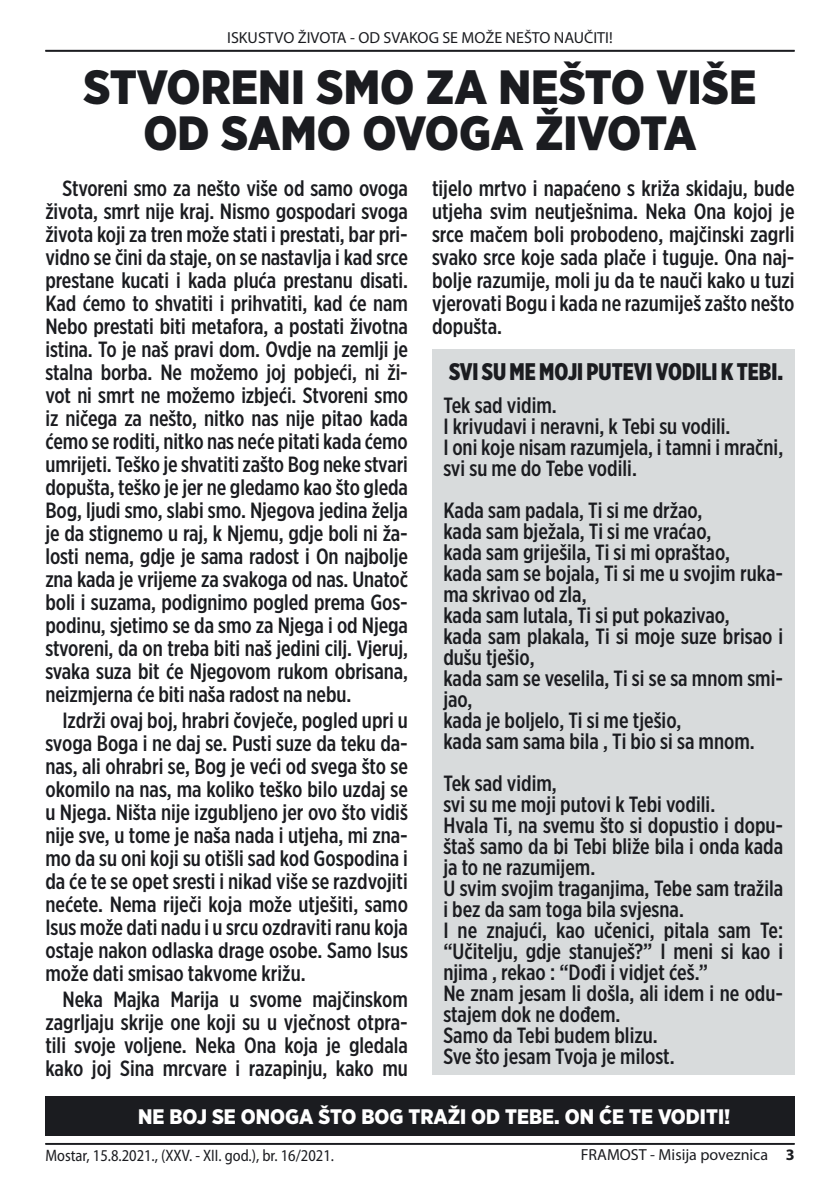
<style>
.page{position:relative;width:840px;height:1191px;background:#fff}
.page>*{position:absolute;margin:0;border:0;box-sizing:border-box;transform-origin:0 0}
._002_podnaslov{font:900 48px/46px "Gotham Narrow";color:#1b1c20;text-align:center}
._001_text__bez_prore{font:900 24px "Gotham X Narrow";color:#1b1c20}
._001_text__bez_prore-2{font:500 22px/23px "Gotham X Narrow";color:#1b1c20;text-align:justify}
._1text{font:900 21px "Gotham Narrow";color:#fff}
.t1{font:semi-condensed 16.6px "Myriad Pro";color:#1b1c20;scale:.95 1}
.t2{font:16px "Myriad Pro";color:#1b1c20}
.s1{font-weight:700}
</style>
<div class="page">
<div style="left:45px;top:1096px;width:749px;height:39px;background:#1b1c20"></div>
<div style="left:432px;top:349px;width:362px;height:726px;background:#d8dbdc"></div>
<hr style="left:45px;top:50px;width:749px;height:2px;background:#1b1c20">
<hr style="left:45px;top:1143px;width:749px;height:1px;background:#1b1c20">
<p class="t2" style="left:227px;top:27px;width:387px">ISKUSTVO ŽIVOTA - OD SVAKOG SE MOŽE NEŠTO NAUČITI!</p>
<p class="_002_podnaslov" style="left:83px;top:64px;width:674px">STVORENI SMO ZA NEŠTO VIŠE<br>OD SAMO OVOGA ŽIVOTA</p>
<p class="_001_text__bez_prore-2" style="left:45px;top:176px;width:364px;text-indent:17px">Stvoreni smo za nešto više od samo ovoga života, smrt nije kraj. Nismo gospodari svoga života koji za tren može stati i prestati, bar pri&shy;vidno se čini da staje, on se nastavlja i kad srce prestane kucati i kada pluća prestanu disati.<br>Kad ćemo to shvatiti i prihvatiti, kad će nam Nebo prestati biti metafora, a postati životna istina. To je naš pravi dom. Ovdje na zemlji je stalna borba. Ne možemo joj pobjeći, ni ži&shy;vot ni smrt ne možemo izbjeći. Stvoreni smo iz ničega za nešto, nitko nas nije pitao kada ćemo se roditi, nitko nas neće pitati kada ćemo umrijeti. Teško je shvatiti zašto Bog neke stvari dopušta, teško je jer ne gledamo kao što gleda Bog, ljudi smo, slabi smo. Njegova jedina želja je da stignemo u raj, k Njemu, gdje boli ni ža&shy;losti nema, gdje je sama radost i On najbolje zna kada je vrijeme za svakoga od nas. Unatoč boli i suzama, podignimo pogled prema Gos&shy;podinu, sjetimo se da smo za Njega i od Njega stvoreni, da on treba biti naš jedini cilj. Vjeruj, svaka suza bit će Njegovom rukom obrisana, neizmjerna će biti naša radost na nebu.</p>
<p class="_001_text__bez_prore-2" style="left:45px;top:708px;width:364px;text-indent:17px">Izdrži ovaj boj, hrabri čovječe, pogled upri u svoga Boga i ne daj se. Pusti suze da teku da&shy;nas, ali ohrabri se, Bog je veći od svega što se okomilo na nas, ma koliko teško bilo uzdaj se u Njega. Ništa nije izgubljeno jer ovo što vidiš nije sve, u tome je naša nada i utjeha, mi zna&shy;mo da su oni koji su otišli sad kod Gospodina i da će te se opet sresti i nikad više se razdvojiti nećete. Nema riječi koja može utješiti, samo Isus može dati nadu i u srcu ozdraviti ranu koja ostaje nakon odlaska drage osobe. Samo Isus može dati smisao takvome križu.</p>
<p class="_001_text__bez_prore-2" style="left:45px;top:987px;width:364px;text-indent:17px">Neka Majka Marija u svome majčinskom zagrljaju skrije one koji su u vječnost otpra&shy;tili svoje voljene. Neka Ona koja je gledala kako joj Sina mrcvare i razapinju, kako mu</p>
<p class="_001_text__bez_prore-2" style="left:432px;top:176px;width:364px">tijelo mrtvo i napaćeno s križa skidaju, bude utjeha svim neutješnima. Neka Ona kojoj je srce mačem boli probodeno, majčinski zagrli svako srce koje sada plače i tuguje. Ona naj&shy;bolje razumije, moli ju da te nauči kako u tuzi vjerovati Bogu i kada ne razumiješ zašto nešto dopušta.</p>
<p class="_001_text__bez_prore" style="left:449px;top:357px;width:335px">SVI SU ME MOJI PUTEVI VODILI K TEBI.</p>
<p class="_001_text__bez_prore-2" style="left:443px;top:393px;width:115px">Tek sad vidim.</p>
<p class="_001_text__bez_prore-2" style="left:443px;top:414px;width:288px">I krivudavi i neravni, k Tebi su vodili.</p>
<p class="_001_text__bez_prore-2" style="left:443px;top:435px;width:341px">I oni koje nisam razumjela, i tamni i mračni,</p>
<p class="_001_text__bez_prore-2" style="left:443px;top:456px;width:195px">svi su me do Tebe vodili.</p>
<p class="_001_text__bez_prore-2" style="left:443px;top:498px;width:260px">Kada sam padala, Ti si me držao,</p>
<p class="_001_text__bez_prore-2" style="left:443px;top:519px;width:269px">kada sam bježala, Ti si me vraćao,</p>
<p class="_001_text__bez_prore-2" style="left:443px;top:540px;width:288px">kada sam griješila, Ti si mi opraštao,</p>
<p class="_001_text__bez_prore-2" style="left:443px;top:562px;width:341px;line-height:21px">kada sam se bojala, Ti si me u svojim ruka&shy;ma skrivao od zla,</p>
<p class="_001_text__bez_prore-2" style="left:443px;top:603px;width:288px">kada sam lutala, Ti si put pokazivao,</p>
<p class="_001_text__bez_prore-2" style="left:443px;top:625px;width:341px;line-height:21px">kada sam plakala, Ti si moje suze brisao i dušu tješio,</p>
<p class="_001_text__bez_prore-2" style="left:443px;top:667px;width:341px;line-height:21px">kada sam se veselila, Ti si se sa mnom smi&shy;jao,</p>
<p class="_001_text__bez_prore-2" style="left:443px;top:708px;width:239px">kada je boljelo, Ti si me tješio,</p>
<p class="_001_text__bez_prore-2" style="left:443px;top:729px;width:313px">kada sam sama bila , Ti bio si sa mnom.</p>
<p class="_001_text__bez_prore-2" style="left:443px;top:771px;width:115px">Tek sad vidim,</p>
<p class="_001_text__bez_prore-2" style="left:443px;top:792px;width:273px">svi su me moji putovi k Tebi vodili.</p>
<p class="_001_text__bez_prore-2" style="left:443px;top:814px;width:341px;line-height:21px">Hvala Ti, na svemu što si dopustio i dopu&shy;štaš samo da bi Tebi bliže bila i onda kada ja to ne razumijem.</p>
<p class="_001_text__bez_prore-2" style="left:443px;top:877px;width:341px;line-height:21px">U svim svojim traganjima, Tebe sam tražila i bez da sam toga bila svjesna.</p>
<p class="_001_text__bez_prore-2" style="left:443px;top:919px;width:341px;line-height:21px">I ne znajući, kao učenici, pitala sam Te: “Učitelju, gdje stanuješ?” I meni si kao i njima , rekao : “Dođi i vidjet ćeš.”</p>
<p class="_001_text__bez_prore-2" style="left:443px;top:982px;width:341px;line-height:21px">Ne znam jesam li došla, ali idem i ne odu&shy;stajem dok ne dođem.</p>
<p class="_001_text__bez_prore-2" style="left:443px;top:1023px;width:216px">Samo da Tebi budem blizu.</p>
<p class="_001_text__bez_prore-2" style="left:443px;top:1044px;width:233px">Sve što jesam Tvoja je milost.</p>
<p class="_1text" style="left:138px;top:1102px;width:593px">NE BOJ SE ONOGA ŠTO BOG TRAŽI OD TEBE. ON ĆE TE VODITI!</p>
<p class="t1" style="left:45px;top:1145px;width:305px">Mostar, 15.8.2021., (XXV. - XII. god.), br. 16/2021.</p>
<p class="t2" style="left:580px;top:1145px;width:215px">FRAMOST - Misija poveznica <span class="s1">3</span></p>
</div>
